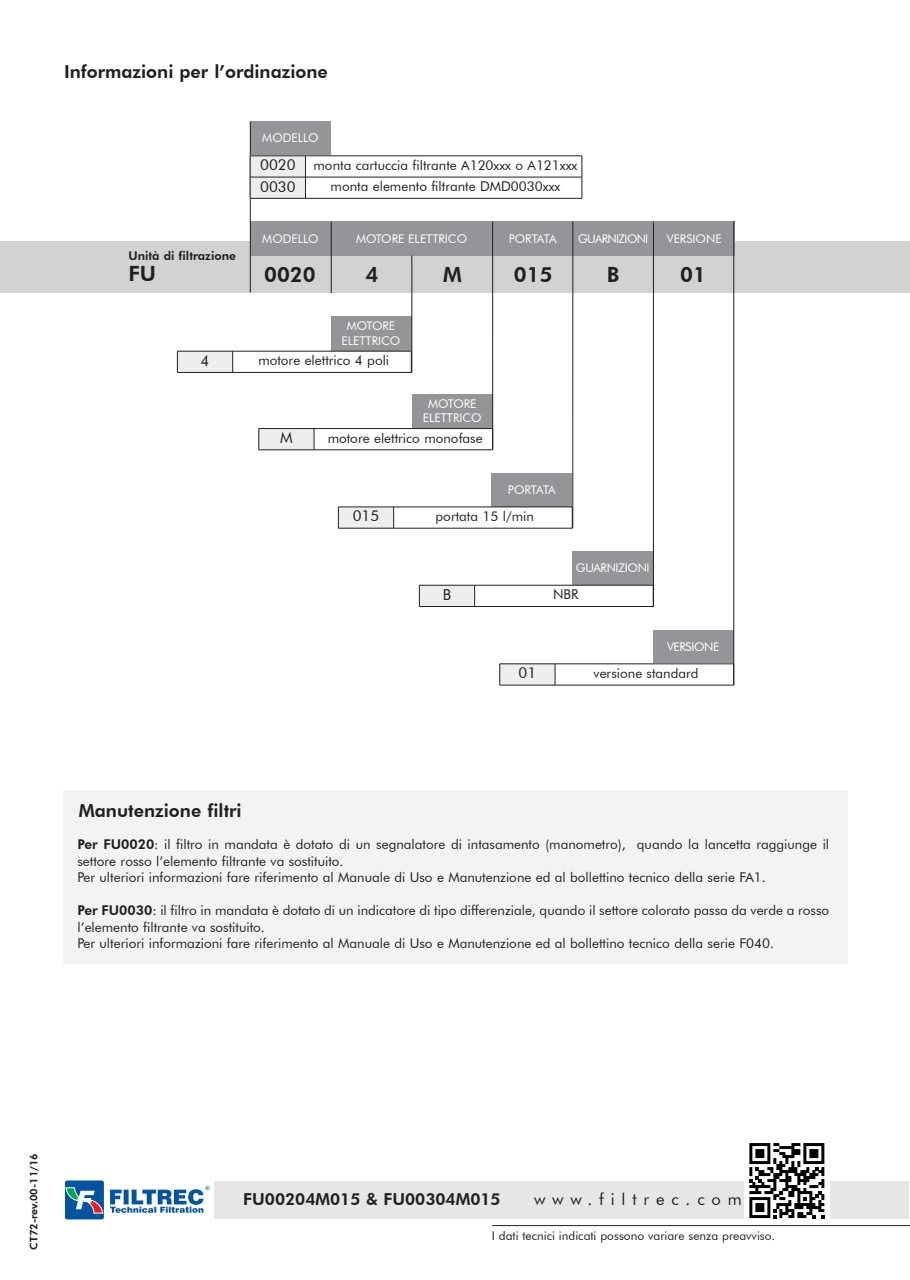
<style>
.page{position:relative;width:910px;height:1280px;background:#fff}
.page>*{position:absolute;margin:0;border:0;box-sizing:border-box;transform-origin:0 0}
.t1{font:800 21px "Futura BT";color:#231f20}
.t2{font:800 18px "Futura BT";color:#231f20}
.t3{font:800 16.5px "Futura BT";color:#231f20}
.t4{font:16.5px "Futura BT";letter-spacing:.415em;color:#231f20}
.t5{font:15px "Futura BT";color:#231f20}
.t6{font:13.5px/16.5px "Futura BT";color:#231f20}
.t7{font:12px/14.4px "Futura BT";color:#fff;text-align:center}
.t8{font:12px "Futura BT";color:#231f20}
.t9{font:12px "Futura BT";letter-spacing:-.03em;color:#fff}
.t10{font:800 12px "Futura BT";color:#231f20}
.t11{font:12px "Futura BT";letter-spacing:-.025em;color:#fff}
.t12{font:12px "Futura BT";letter-spacing:-.06em;color:#fff}
.t13{font:800 10.5px "Futura BT";color:#231f20}
.s1{font-size:15px}
.s2{font-weight:800}
</style>
<div class="page">
<div style="left:0;top:242px;width:910px;height:51px;background:#d1d2d4"></div>
<div style="left:250px;top:221px;width:81px;height:34px;background:#939598"></div>
<div style="left:492px;top:221px;width:81px;height:34px;background:#939598"></div>
<div style="left:573px;top:221px;width:81px;height:34px;background:#939598"></div>
<div style="left:331px;top:317px;width:80px;height:34px;background:#939598"></div>
<div style="left:654px;top:221px;width:80px;height:34px;background:#939598"></div>
<hr style="left:572px;top:222px;width:1px;height:306px;background:#231f20">
<div style="left:250px;top:122px;width:81px;height:34px;background:#939598"></div>
<div style="left:331px;top:221px;width:161px;height:34px;background:#939598"></div>
<hr style="left:331px;top:222px;width:1px;height:71px;background:#231f20">
<hr style="left:250px;top:122px;width:1px;height:170px;background:#231f20">
<div style="left:250px;top:156px;width:55px;height:21px;background:#eeeeef"></div>
<div style="left:250px;top:177px;width:55px;height:21px;background:#eeeeef"></div>
<hr style="left:250px;top:156px;width:1px;height:42px;background:#231f20">
<hr style="left:305px;top:156px;width:1px;height:42px;background:#231f20">
<hr style="left:582px;top:156px;width:1px;height:42px;background:#231f20">
<hr style="left:250px;top:156px;width:332px;height:1px;background:#231f20">
<hr style="left:250px;top:177px;width:332px;height:1px;background:#231f20">
<hr style="left:250px;top:198px;width:332px;height:1px;background:#231f20">
<hr style="left:411px;top:255px;width:1px;height:118px;background:#231f20">
<div style="left:177px;top:351px;width:56px;height:21px;background:#eeeeef"></div>
<svg style="left:177px;top:352px;width:1px;height:20px"></svg>
<svg style="left:232px;top:352px;width:1px;height:20px"></svg>
<svg style="left:411px;top:351px;width:1px;height:21px"></svg>
<hr style="left:177px;top:351px;width:234px;height:1px;background:#231f20">
<hr style="left:177px;top:372px;width:234px;height:1px;background:#231f20">
<div style="left:412px;top:395px;width:81px;height:34px;background:#939598"></div>
<div style="left:259px;top:429px;width:55px;height:21px;background:#eeeeef"></div>
<svg style="left:259px;top:429px;width:1px;height:21px"></svg>
<svg style="left:314px;top:429px;width:1px;height:21px"></svg>
<hr style="left:259px;top:428px;width:234px;height:1px;background:#231f20">
<hr style="left:259px;top:450px;width:234px;height:1px;background:#231f20">
<hr style="left:492px;top:222px;width:1px;height:228px;background:#231f20">
<div style="left:491px;top:473px;width:81px;height:34px;background:#939598"></div>
<div style="left:338px;top:507px;width:56px;height:21px;background:#eeeeef"></div>
<svg style="left:338px;top:508px;width:1px;height:20px"></svg>
<svg style="left:393px;top:508px;width:1px;height:20px"></svg>
<svg style="left:572px;top:507px;width:1px;height:21px"></svg>
<hr style="left:338px;top:507px;width:234px;height:1px;background:#231f20">
<hr style="left:338px;top:528px;width:234px;height:1px;background:#231f20">
<div style="left:572px;top:551px;width:81px;height:34px;background:#939598"></div>
<div style="left:419px;top:585px;width:56px;height:21px;background:#eeeeef"></div>
<svg style="left:419px;top:586px;width:1px;height:20px"></svg>
<svg style="left:474px;top:586px;width:1px;height:20px"></svg>
<hr style="left:419px;top:585px;width:234px;height:1px;background:#231f20">
<hr style="left:419px;top:606px;width:234px;height:1px;background:#231f20">
<hr style="left:653px;top:222px;width:1px;height:385px;background:#231f20">
<div style="left:653px;top:630px;width:81px;height:34px;background:#939598"></div>
<div style="left:500px;top:664px;width:55px;height:21px;background:#eeeeef"></div>
<svg style="left:499px;top:664px;width:1px;height:21px"></svg>
<svg style="left:555px;top:665px;width:1px;height:20px"></svg>
<hr style="left:500px;top:664px;width:234px;height:1px;background:#231f20">
<hr style="left:500px;top:685px;width:234px;height:1px;background:#231f20">
<hr style="left:733px;top:221px;width:1px;height:464px;background:#231f20">
<div style="left:63px;top:790px;width:784px;height:174px;background:#f2f3f4"></div>
<hr style="left:492px;top:1225px;width:418px;height:1px;background:#231f20">
<div style="left:215px;top:1181px;width:694px;height:38px;background:#e6e6e6"></div>
<svg style="left:65px;top:1180px;width:39px;height:39px;background:#3a73a5"></svg>
<svg style="left:110px;top:1186px;width:99px;height:27px"></svg>
<div style="left:744px;top:1138px;width:85px;height:85px;background:#fff"></div>
<svg style="left:749px;top:1143px;width:75px;height:75px"></svg>
<h2 class="t2" style="left:64px;top:60px;width:265px">Informazioni per l’ordinazione</h2>
<p class="t7" style="left:262px;top:131px;width:58px">MODELLO</p>
<p class="t6" style="left:260px;top:157px;width:319px"><span class="s1">0020</span> monta cartuccia filtrante A120xxx o A121xxx</p>
<p class="t5" style="left:260px;top:177px;width:37px">0030</p>
<p class="t6" style="left:331px;top:178px;width:231px">monta elemento filtrante DMD0030xxx</p>
<p class="t7" style="left:262px;top:231px;width:58px">MODELLO</p>
<p class="t10" style="left:128px;top:249px;width:109px">Unità di filtrazione</p>
<h1 class="t1" style="left:128px;top:261px;width:29px">FU</h1>
<h1 class="t1" style="left:264px;top:262px;width:53px">0020</h1>
<p class="t7" style="left:356px;top:231px;width:113px">MOTORE ELETTRICO</p>
<p class="t11" style="left:509px;top:231px;width:49px">PORTATA</p>
<h1 class="t1" style="left:365px;top:262px;width:14px">4</h1>
<h1 class="t1" style="left:514px;top:262px;width:40px">015</h1>
<h1 class="t1" style="left:443px;top:262px;width:20px">M</h1>
<p class="t7" style="left:342px;top:319px;width:60px">MOTORE<br>ELETTRICO</p>
<p class="t5" style="left:201px;top:351px;width:10px">4</p>
<p class="t6" style="left:258px;top:352px;width:132px">motore elettrico 4 poli</p>
<p class="t7" style="left:423px;top:397px;width:60px;line-height:13.5px">MOTORE<br>ELETTRICO</p>
<p class="t5" style="left:280px;top:429px;width:14px">M</p>
<p class="t6" style="left:328px;top:429px;width:156px">motore elettrico monofase</p>
<p class="t11" style="left:508px;top:482px;width:49px">PORTATA</p>
<p class="t5" style="left:353px;top:507px;width:28px">015</p>
<p class="t6" style="left:436px;top:508px;width:100px">portata 15 l/min</p>
<p class="t12" style="left:578px;top:231px;width:72px">GUARNIZIONI</p>
<h1 class="t1" style="left:607px;top:262px;width:14px">B</h1>
<p class="t9" style="left:576px;top:560px;width:75px">GUARNIZIONI</p>
<p class="t5" style="left:443px;top:585px;width:10px">B</p>
<p class="t6" style="left:553px;top:586px;width:27px">NBR</p>
<p class="t7" style="left:667px;top:231px;width:56px">VERSIONE</p>
<h1 class="t1" style="left:680px;top:262px;width:27px">01</h1>
<p class="t9" style="left:667px;top:639px;width:54px">VERSIONE</p>
<p class="t5" style="left:519px;top:664px;width:19px">01</p>
<p class="t6" style="left:594px;top:665px;width:107px">versione standard</p>
<h2 class="t2" style="left:79px;top:799px;width:164px">Manutenzione filtri</h2>
<p class="t6" style="left:77px;top:836px;width:753px"><span class="s2">Per FU0020</span>: il filtro in mandata è dotato di un segnalatore di intasamento (manometro), quando la lancetta raggiunge il settore rosso l’elemento filtrante va sostituito.<br>Per ulteriori informazioni fare riferimento al Manuale di Uso e Manutenzione ed al bollettino tecnico della serie FA1.</p>
<p class="t6" style="left:77px;top:902px;width:753px"><span class="s2">Per FU0030</span>: il filtro in mandata è dotato di un indicatore di tipo differenziale, quando il settore colorato passa da verde a rosso l’elemento filtrante va sostituito.<br>Per ulteriori informazioni fare riferimento al Manuale di Uso e Manutenzione ed al bollettino tecnico della serie F040.</p>
<p class="t13" style="left:27px;top:1249px;width:98px;rotate:-90deg">CT72-rev.00-11/16</p>
<p class="t3" style="left:243px;top:1189px;width:259px">FU00204M015 &amp; FU00304M015</p>
<p class="t4" style="left:534px;top:1189px;width:209px">www.filtrec.com</p>
<p class="t8" style="left:492px;top:1228px;width:285px">I dati tecnici indicati possono variare senza preavviso.</p>
</div>
